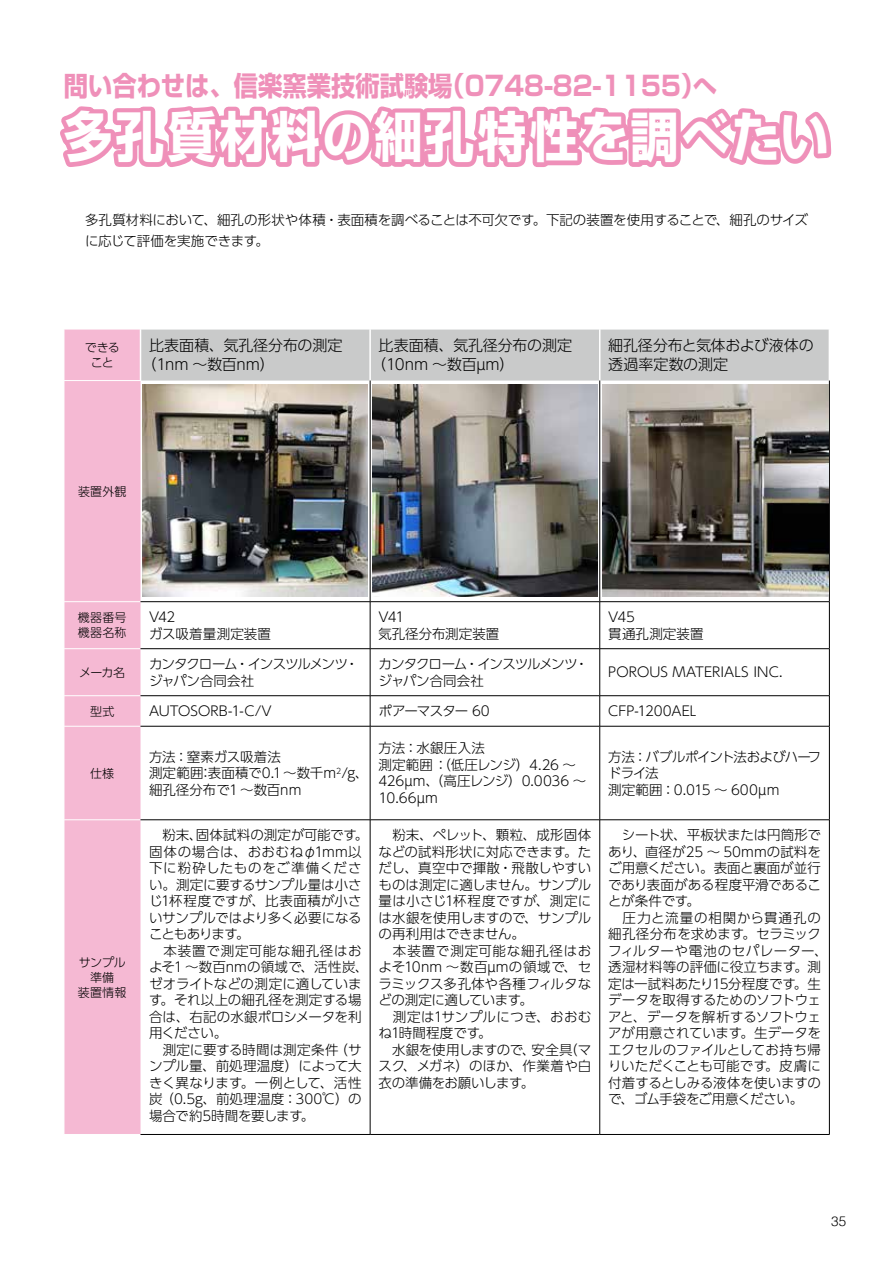
<style>
.page{position:relative;width:893px;height:1263px;background:#fff}
.page>*{position:absolute;margin:0;border:0;box-sizing:border-box;transform-origin:0 0}
.t1{font:700 54px "Shin Go";letter-spacing:.06em;color:#fff;scale:.9 1}
.t2{font:700 27px "Shin Go";color:#ef90b9;scale:.9 1}
.t3{font:300 15px/19.5px "UD Shin Go Pr 6 N";letter-spacing:-.005em;color:#000}
.t4{font:300 13.5px/16.5px "UD Shin Go Pr 6 N";letter-spacing:-.005em;color:#000}
.t5{font:300 13.5px/16.5px "UD Shin Go Pr 6 N";letter-spacing:-.08em;color:#000}
.t6{font:300 13.5px/16.5px "UD Shin Go Pr 6 N";letter-spacing:-.055em;color:#000}
.t7{font:300 13.5px "UD Shin Go Pr 6 N";letter-spacing:-.06em;color:#000}
.t8{font:300 13.5px "Helvetica";color:#000}
.t9{font:300 12px/15px "UD Shin Go Pr 6 N";letter-spacing:.005em;color:#000;text-align:center}
</style>
<div class="page">
<div style="left:65px;top:330px;width:76px;height:804px;background:#f5b9d3"></div>
<div style="left:141px;top:330px;width:688px;height:51px;background:#c9caca"></div>
<hr style="left:64px;top:380px;width:77px;height:1px;background:#fff">
<hr style="left:64px;top:601px;width:77px;height:1px;background:#fff">
<hr style="left:64px;top:648px;width:77px;height:1px;background:#fff">
<hr style="left:64px;top:695px;width:77px;height:1px;background:#fff">
<hr style="left:64px;top:726px;width:77px;height:1px;background:#fff">
<hr style="left:64px;top:819px;width:77px;height:1px;background:#fff">
<hr style="left:140px;top:329px;width:1px;height:51px;background:#fff">
<hr style="left:369px;top:329px;width:2px;height:52px;background:#fff">
<hr style="left:599px;top:329px;width:1px;height:52px;background:#fff">
<hr style="left:370px;top:381px;width:1px;height:220px;background:#000">
<hr style="left:599px;top:381px;width:1px;height:220px;background:#000">
<hr style="left:829px;top:381px;width:1px;height:220px;background:#000">
<hr style="left:370px;top:602px;width:1px;height:46px;background:#000">
<hr style="left:599px;top:602px;width:1px;height:46px;background:#000">
<hr style="left:829px;top:602px;width:1px;height:46px;background:#000">
<hr style="left:370px;top:649px;width:1px;height:46px;background:#000">
<hr style="left:599px;top:649px;width:1px;height:46px;background:#000">
<hr style="left:829px;top:649px;width:1px;height:46px;background:#000">
<hr style="left:370px;top:696px;width:1px;height:30px;background:#000">
<hr style="left:599px;top:696px;width:1px;height:30px;background:#000">
<hr style="left:829px;top:696px;width:1px;height:30px;background:#000">
<hr style="left:370px;top:726px;width:1px;height:93px;background:#000">
<hr style="left:599px;top:726px;width:1px;height:93px;background:#000">
<hr style="left:829px;top:726px;width:1px;height:93px;background:#000">
<hr style="left:370px;top:820px;width:1px;height:314px;background:#000">
<hr style="left:599px;top:820px;width:1px;height:314px;background:#000">
<hr style="left:829px;top:820px;width:1px;height:314px;background:#000">
<hr style="left:141px;top:601px;width:229px;height:1px;background:#000">
<hr style="left:370px;top:601px;width:230px;height:1px;background:#000">
<hr style="left:600px;top:601px;width:230px;height:1px;background:#000">
<hr style="left:141px;top:648px;width:229px;height:1px;background:#000">
<hr style="left:370px;top:648px;width:230px;height:1px;background:#000">
<hr style="left:600px;top:648px;width:230px;height:1px;background:#000">
<hr style="left:141px;top:695px;width:229px;height:1px;background:#000">
<hr style="left:370px;top:695px;width:230px;height:1px;background:#000">
<hr style="left:600px;top:695px;width:230px;height:1px;background:#000">
<hr style="left:141px;top:726px;width:229px;height:1px;background:#000">
<hr style="left:370px;top:726px;width:230px;height:1px;background:#000">
<hr style="left:600px;top:726px;width:230px;height:1px;background:#000">
<hr style="left:141px;top:819px;width:229px;height:1px;background:#000">
<hr style="left:370px;top:819px;width:230px;height:1px;background:#000">
<hr style="left:600px;top:819px;width:230px;height:1px;background:#000">
<hr style="left:141px;top:1134px;width:229px;height:1px;background:#000">
<hr style="left:370px;top:1134px;width:230px;height:1px;background:#000">
<hr style="left:600px;top:1134px;width:230px;height:1px;background:#000">
<svg style="left:60px;top:106px;width:772px;height:62px"></svg>
<img style="left:373px;top:384px;width:225px;height:213px">
<img style="left:142px;top:384px;width:226px;height:213px">
<img style="left:603px;top:384px;width:225px;height:213px">
<h2 class="t2" style="left:64px;top:68px;width:728px">問い合わせは、信楽窯業技術試験場（0748-82-1155）へ</h2>
<h1 class="t1" style="left:64px;top:101px;width:852px">多孔質材料の細孔特性を調べたい</h1>
<p class="t4" style="left:85px;top:208px;width:724px;line-height:21px">多孔質材料において、細孔の形状や体積・表面積を調べることは不可欠です。下記の装置を使用することで、細孔のサイズに応じて評価を実施できます。</p>
<p class="t9" style="left:85px;top:339px;width:36px">できること</p>
<p class="t3" style="left:142px;top:335px;width:202px;text-indent:8px">比表面積、気孔径分布の測定（1nm ～数百nm）</p>
<p class="t3" style="left:371px;top:335px;width:202px;text-indent:8px">比表面積、気孔径分布の測定（10nm ～数百µm）</p>
<p class="t3" style="left:608px;top:335px;width:207px">細孔径分布と気体および液体の透過率定数の測定</p>
<p class="t9" style="left:78px;top:483px;width:50px">装置外観</p>
<p class="t9" style="left:78px;top:610px;width:50px;text-align:left">機器番号機器名称</p>
<p class="t4" style="left:149px;top:608px;width:123px">V42<br>ガス吸着量測定装置</p>
<p class="t4" style="left:379px;top:608px;width:122px">V41<br>気孔径分布測定装置</p>
<p class="t4" style="left:608px;top:608px;width:97px">V45<br>貫通孔測定装置</p>
<p class="t9" style="left:79px;top:664px;width:47px">メーカ名</p>
<p class="t5" style="left:149px;top:655px;width:211px">カンタクローム・インスツルメンツ・ジャパン合同会社</p>
<p class="t5" style="left:379px;top:655px;width:211px">カンタクローム・インスツルメンツ・ジャパン合同会社</p>
<p class="t4" style="left:608px;top:663px;width:176px">POROUS MATERIALS INC.</p>
<p class="t9" style="left:90px;top:703px;width:26px">型式</p>
<p class="t4" style="left:149px;top:702px;width:124px">AUTOSORB-1-C/V</p>
<p class="t7" style="left:379px;top:700px;width:113px">ポアーマスター 60</p>
<p class="t4" style="left:608px;top:702px;width:90px">CFP-1200AEL</p>
<p class="t9" style="left:90px;top:765px;width:26px">仕様</p>
<p class="t9" style="left:78px;top:954px;width:50px">サンプル準備<br>装置情報</p>
<p class="t4" style="left:149px;top:748px;width:221px">方法：窒素ガス吸着法<br>測定範囲：表面積で0.1～数千m<sup>2</sup>/g、細孔径分布で1 ～数百nm</p>
<p class="t4" style="left:379px;top:739px;width:208px">方法：水銀圧入法<br>測定範囲：（低圧レンジ）4.26 ～<br>426µm、（高圧レンジ）0.0036 ～<br>10.66µm</p>
<p class="t6" style="left:608px;top:748px;width:214px">方法：バブルポイント法およびハーフドライ法<br>測定範囲：0.015 ～ 600µm</p>
<p class="t4" style="left:149px;top:826px;width:221px">　粉末、固体試料の測定が可能です。固体の場合は、おおむねφ1mm以下に粉砕したものをご準備ください。測定に要するサンプル量は小さじ1杯程度ですが、比表面積が小さいサンプルではより多く必要になることもあります。<br>　本装置で測定可能な細孔径はおよそ1 ～数百nmの領域で、活性炭、ゼオライトなどの測定に適しています。それ以上の細孔径を測定する場合は、右記の水銀ポロシメータを利用ください。<br>　測定に要する時間は測定条件（サンプル量、前処理温度）によって大きく異なります。一例として、活性炭（0.5g、前処理温度：300℃）の場合で約5時間を要します。</p>
<p class="t4" style="left:379px;top:826px;width:214px">　粉末、ペレット、顆粒、成形固体などの試料形状に対応できます。ただし、真空中で揮散・飛散しやすいものは測定に適しません。サンプル量は小さじ1杯程度ですが、測定には水銀を使用しますので、サンプルの再利用はできません。<br>　本装置で測定可能な細孔径はおよそ10nm ～数百µmの領域で、セラミックス多孔体や各種フィルタなどの測定に適しています。<br>　測定は1サンプルにつき、おおむね1時間程度です。<br>　水銀を使用しますので、安全具（マスク、メガネ）のほか、作業着や白衣の準備をお願いします。</p>
<p class="t4" style="left:608px;top:826px;width:221px">　シート状、平板状または円筒形であり、直径が25 ～ 50mmの試料をご用意ください。表面と裏面が並行であり表面がある程度平滑であることが条件です。<br>　圧力と流量の相関から貫通孔の細孔径分布を求めます。セラミックフィルターや電池のセパレーター、透湿材料等の評価に役立ちます。測定は一試料あたり15分程度です。生データを取得するためのソフトウェアと、データを解析するソフトウェアが用意されています。生データをエクセルのファイルとしてお持ち帰りいただくことも可能です。皮膚に付着するとしみる液体を使いますので、ゴム手袋をご用意ください。</p>
<p class="t8" style="left:831px;top:1209px;width:17px">35</p>
</div>
